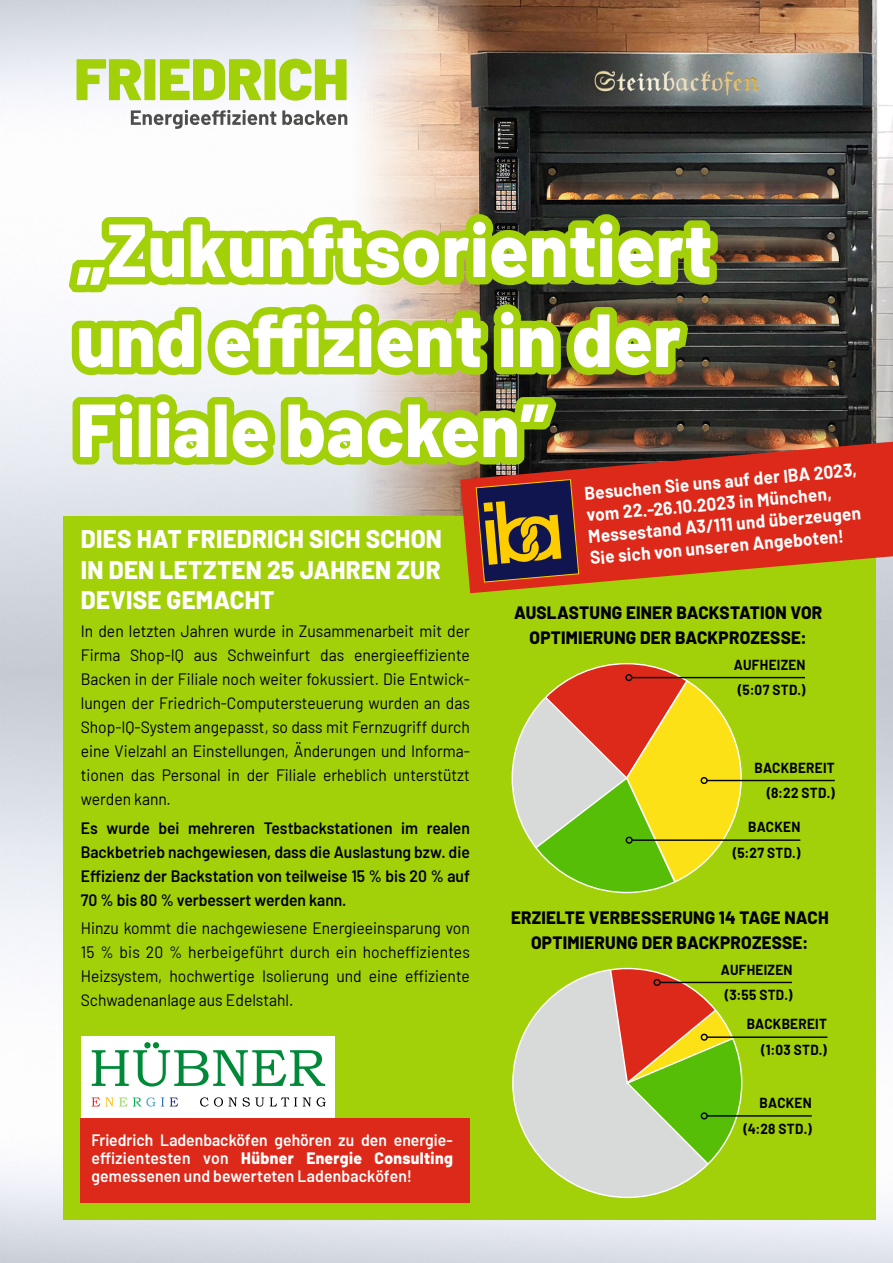
<style>
.page{position:relative;width:893px;height:1263px;background:#fff}
.page>*{position:absolute;margin:0;border:0;box-sizing:border-box;transform-origin:0 0}
.t1{font:800 75px/90px "Barlow";letter-spacing:.01em;color:#fff;scale:.95 1}
.t2{font:800 25.5px/30.6px "Barlow";letter-spacing:.01em;color:#fff;text-align:justify;scale:.95 1}
.t3{font:700 18px/21.6px "Barlow";color:#fff;scale:.95 1}
.t4{font:800 17.85px/25.7px "Barlow";letter-spacing:.01em;color:#000;text-align:center;scale:.95 1}
.t5{font:16.5px/24px "Barlow";color:#000;text-align:justify;scale:.95 1}
.t6{font:600 16.5px/24px "Barlow";color:#000;text-align:justify;scale:.95 1}
.t7{font:600 16.5px/18px "Barlow";letter-spacing:.01em;color:#fff;text-align:justify;scale:.95 1}
.t8{font:700 14.25px/25.7px "Barlow";letter-spacing:.02em;color:#000;text-align:right;scale:.95 1}
.s1{font-weight:800}
</style>
<div class="page">
<img style="left:0;top:0;width:893px;height:1263px">
<img style="left:349px;top:0;width:544px;height:442px">
<div style="left:64px;top:516px;width:812px;height:703px;background:#a3d109"></div>
<svg style="left:131px;top:110px;width:216px;height:19px"></svg>
<svg style="left:77px;top:59px;width:270px;height:42px"></svg>
<svg style="left:475px;top:85px;width:68px;height:954px"></svg>
<svg style="left:602px;top:85px;width:68px;height:98px;background:#333534"></svg>
<svg style="left:198px;top:175px;width:69px;height:8px"></svg>
<svg style="left:361px;top:175px;width:68px;height:8px"></svg>
<svg style="left:599px;top:175px;width:68px;height:796px"></svg>
<svg style="left:426px;top:593px;width:69px;height:610px"></svg>
<div style="left:81px;top:1118px;width:389px;height:84px;background:#dc291a"></div>
<div style="left:81px;top:1036px;width:253px;height:82px;background:#fff"></div>
<svg style="left:92px;top:1042px;width:233px;height:44px"></svg>
<svg style="left:92px;top:1097px;width:72px;height:9px"></svg>
<svg style="left:170px;top:1097px;width:8px;height:9px"></svg>
<svg style="left:200px;top:1097px;width:37px;height:9px"></svg>
<svg style="left:243px;top:1097px;width:21px;height:9px"></svg>
<svg style="left:270px;top:1097px;width:27px;height:9px"></svg>
<svg style="left:303px;top:1097px;width:8px;height:9px"></svg>
<svg style="left:317px;top:1097px;width:9px;height:9px"></svg>
<svg style="left:512px;top:664px;width:229px;height:228px"></svg>
<hr style="left:632px;top:677px;width:173px;height:1px;background:#000">
<div style="left:625px;top:674px;width:7px;height:7px;border:1px solid #000;border-radius:50%"></div>
<hr style="left:707px;top:780px;width:128px;height:1px;background:#000">
<div style="left:701px;top:777px;width:7px;height:7px;border:1px solid #000;border-radius:50%"></div>
<hr style="left:632px;top:839px;width:168px;height:2px;background:#000">
<div style="left:626px;top:837px;width:7px;height:7px;border:1px solid #000;border-radius:50%"></div>
<div style="left:513px;top:968px;width:229px;height:229px;background:#d8d9d9;border-radius:50%"></div>
<svg style="left:603px;top:968px;width:139px;height:229px"></svg>
<hr style="left:660px;top:982px;width:132px;height:1px;background:#000">
<div style="left:653px;top:979px;width:8px;height:7px;border:1px solid #000;border-radius:50%"></div>
<hr style="left:707px;top:1115px;width:105px;height:2px;background:#000">
<div style="left:701px;top:1112px;width:7px;height:7px;border:1px solid #000;border-radius:50%"></div>
<hr style="left:707px;top:1036px;width:120px;height:2px;background:#000">
<div style="left:701px;top:1034px;width:7px;height:7px;border:1px solid #000;border-radius:50%"></div>
<svg style="left:469px;top:442px;width:424px;height:151px;fill:#dc291a"></svg>
<svg style="left:58px;top:183px;width:673px;height:400px"></svg>
<h1 class="t1" style="left:77px;top:199px;width:670px">„Zukunftsorientiert und effizient in der<br>Filiale backen”</h1>
<h2 class="t2" style="left:81px;top:522px;width:382px">DIES HAT FRIEDRICH SICH SCHON IN DEN LETZTEN 25 JAHREN ZUR DEVISE GEMACHT</h2>
<p class="t5" style="left:81px;top:618px;width:411px">In den letzten Jahren wurde in Zusammenarbeit mit der Firma Shop-IQ aus Schweinfurt das energieeffiziente Backen in der Filiale noch weiter fokussiert. Die Entwick&shy;lungen der Friedrich-Computersteuerung wurden an das Shop-IQ-System angepasst, so dass mit Fernzugriff durch eine Vielzahl an Einstellungen, Änderungen und Informa&shy;tionen das Personal in der Filiale erheblich unterstützt werden kann.</p>
<p class="t6" style="left:81px;top:814px;width:411px">Es wurde bei mehreren Testbackstationen im realen Backbetrieb nachgewiesen, dass die Auslastung bzw. die Effizienz der Backstation von teilweise 15 % bis 20 % auf 70 % bis 80 % verbessert werden kann.</p>
<p class="t5" style="left:81px;top:915px;width:411px">Hinzu kommt die nachgewiesene Energieeinsparung von 15 % bis 20 % herbeigeführt durch ein hocheffizientes Heizsystem, hochwertige Isolierung und eine effiziente Schwadenanlage aus Edelstahl.</p>
<p class="t7" style="left:91px;top:1129px;width:382px">Friedrich Ladenbacköfen gehören zu den energie&shy;effizientesten von <span class="s1">Hübner Energie Consulting </span>gemessenen und bewerteten Ladenbacköfen!</p>
<p class="t3" style="left:584px;top:481px;width:289px;rotate:-5deg">Besuchen Sie uns auf der IBA 2023, vom 22.-26.10.2023 in München,<br>Messestand A3/111 und überzeugen<br>Sie sich von unseren Angeboten!</p>
<p class="t4" style="left:514px;top:598px;width:326px">AUSLASTUNG EINER BACKSTATION VOR<br>OPTIMIERUNG DER BACKPROZESSE:</p>
<p class="t8" style="left:734px;top:651px;width:77px;text-align:left">AUFHEIZEN (5:07 STD.)</p>
<p class="t8" style="left:754px;top:754px;width:86px">BACKBEREIT (8:22 STD.)</p>
<p class="t8" style="left:733px;top:813px;width:73px">BACKEN (5:27 STD.)</p>
<p class="t4" style="left:511px;top:903px;width:336px">ERZIELTE VERBESSERUNG 14 TAGE NACH<br>OPTIMIERUNG DER BACKPROZESSE:</p>
<p class="t8" style="left:721px;top:955px;width:77px;text-align:left">AUFHEIZEN (3:55 STD.)</p>
<p class="t8" style="left:747px;top:1010px;width:86px">BACKBEREIT (1:03 STD.)</p>
<p class="t8" style="left:743px;top:1089px;width:73px">BACKEN (4:28 STD.)</p>
</div>
